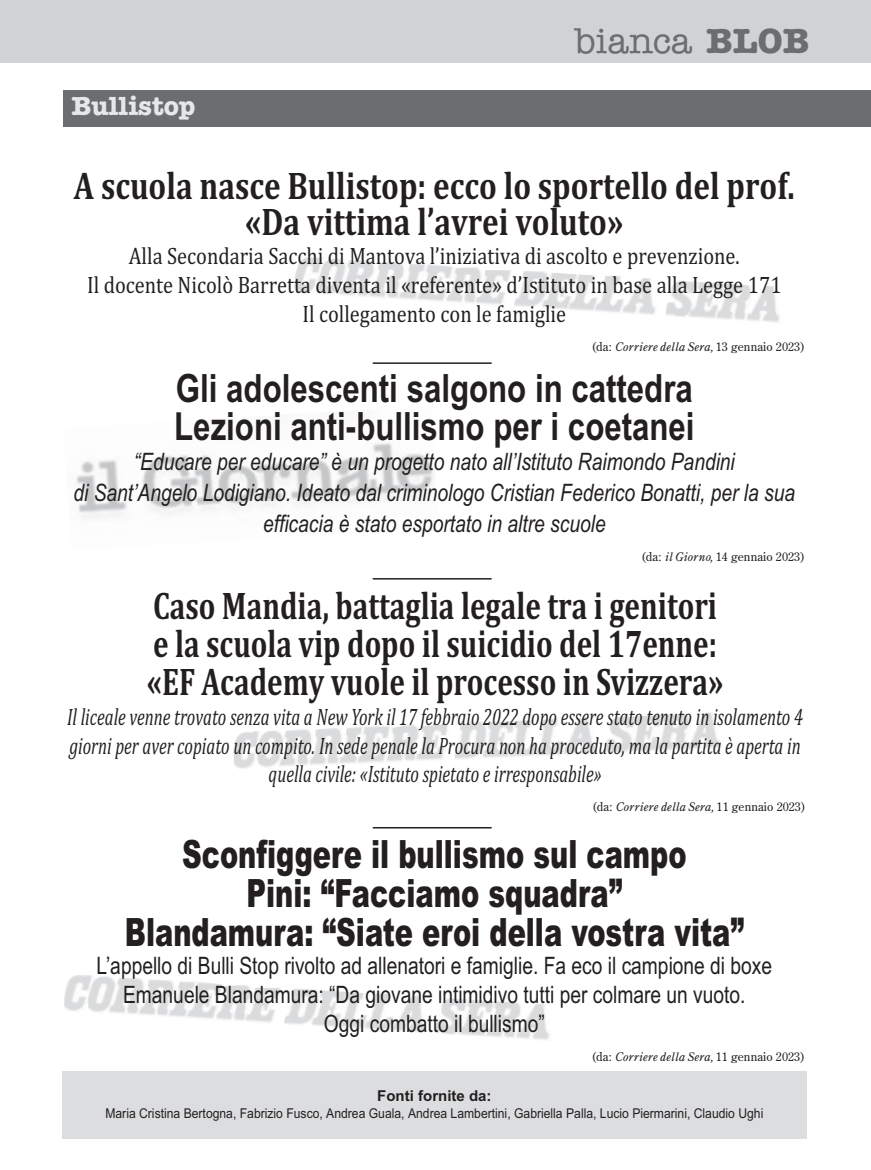
<style>
.page{position:relative;width:871px;height:1170px;background:#fff}
.page>*{position:absolute;margin:0;border:0;box-sizing:border-box;transform-origin:0 0}
.t1{font:700 39px/38.2px "Cambria";color:#231f20;scale:.75 1}
.t2{font:900 39px/39px "Arial";color:#231f20;text-align:center;scale:.7 1}
.t3{font:700 39px/35.1px "Cambria";color:#231f20;text-align:center;scale:.8 1}
.t4{font:700 39px/38.2px "Arial";color:#231f20;scale:.8 1}
.t5{font:500 36px "American Typewriter";color:#6c6d70}
.t6{font:700 27px "American Typewriter";color:#e6e7e9}
.t7{font:italic 24px/28.8px "Cambria";color:#231f20;text-align:center;scale:.7 1}
.t8{font:italic 24px/30.8px "Arial";color:#231f20;text-align:center;scale:.8 1}
.t9{font:24px/28.8px "Cambria";color:#231f20;text-align:center;scale:.85 1}
.t10{font:24px/28.8px "Arial";color:#231f20;text-align:center;scale:.8 1}
.t11{font:700 15px "Arial";color:#231f20}
.t12{font:13.5px "Arial";color:#231f20;scale:.9 1}
.t13{font:12px "Century Old Style Std";letter-spacing:.005em;color:#231f20}
.s1{font-weight:700}
.s2{font-family:"Century Oldstyle ICG Italic"}
</style>
<div class="page">
<img style="left:233px;top:712px;width:487px;height:57px">
<img style="left:64px;top:975px;width:485px;height:65px">
<img style="left:294px;top:257px;width:486px;height:65px">
<img style="left:76px;top:442px;width:357px;height:76px">
<div style="left:0;top:0;width:871px;height:63px;background:#d1d2d4"></div>
<div style="left:63px;top:91px;width:808px;height:36px;background:#6c6d70"></div>
<div style="left:62px;top:1071px;width:744px;height:68px;background:#dcdddf"></div>
<hr style="left:373px;top:362px;width:118px;height:2px;background:#231f20">
<hr style="left:373px;top:578px;width:118px;height:1px;background:#231f20">
<hr style="left:373px;top:827px;width:118px;height:1px;background:#231f20">
<p class="t6" style="left:71px;top:90px;width:125px">Bullistop</p>
<h2 class="t5" style="left:575px;top:27px;width:236px">bianca <span class="s1">BLOB</span></h2>
<h1 class="t3" style="left:74px;top:172px;width:902px">A scuola nasce Bullistop: ecco lo sportello del prof. «Da vittima l’avrei voluto»</h1>
<p class="t9" style="left:87px;top:244px;width:818px">Alla Secondaria Sacchi di Mantova l’iniziativa di ascolto e prevenzione.<br>Il docente Nicolò Barretta diventa il «referente» d’Istituto in base alla Legge 171<br>Il collegamento con le famiglie</p>
<p class="t13" style="left:591px;top:341px;width:215px">(da: <span class="s2">Corriere della Sera,</span> 13 gennaio 2023)</p>
<h1 class="t4" style="left:174px;top:373px;width:652px">Gli adolescenti salgono in cattedra<br>Lezioni anti-bullismo per i coetanei</h1>
<p class="t8" style="left:73px;top:449px;width:903px">“Educare per educare” è un progetto nato all’Istituto Raimondo Pandini<br>di Sant’Angelo Lodigiano. Ideato dal criminologo Cristian Federico Bonatti, per la sua efficacia è stato esportato in altre scuole</p>
<p class="t13" style="left:641px;top:552px;width:165px">(da: <span class="s2">il Giorno,</span> 14 gennaio 2023)</p>
<h1 class="t1" style="left:147px;top:590px;width:770px">Caso Mandia, battaglia legale tra i genitori e la scuola vip dopo il suicidio del 17enne: «EF Academy vuole il processo in Svizzera»</h1>
<p class="t7" style="left:67px;top:705px;width:1052px">Il liceale venne trovato senza vita a New York il 17 febbraio 2022 dopo essere stato tenuto in isolamento 4 giorni per aver copiato un compito. In sede penale la Procura non ha proceduto, ma la partita è aperta in quella civile: «Istituto spietato e irresponsabile»</p>
<p class="t13" style="left:592px;top:802px;width:215px">(da: <span class="s2">Corriere della Sera,</span> 11 gennaio 2023)</p>
<h1 class="t2" style="left:125px;top:838px;width:886px">Sconfiggere il bullismo sul campo<br>Pini: “Facciamo squadra”<br>Blandamura: “Siate eroi della vostra vita”</h1>
<p class="t10" style="left:96px;top:954px;width:846px">L’appello di Bulli Stop rivolto ad allenatori e famiglie. Fa eco il campione di boxe<br>Emanuele Blandamura: “Da giovane intimidivo tutti per colmare un vuoto.<br>Oggi combatto il bullismo”</p>
<p class="t13" style="left:591px;top:1052px;width:215px">(da: <span class="s2">Corriere della Sera,</span> 11 gennaio 2023)</p>
<p class="t11" style="left:377px;top:1090px;width:116px">Fonti fornite da:</p>
<p class="t12" style="left:105px;top:1108px;width:732px">Maria Cristina Bertogna, Fabrizio Fusco, Andrea Guala, Andrea Lambertini, Gabriella Palla, Lucio Piermarini, Claudio Ughi</p>
</div>
